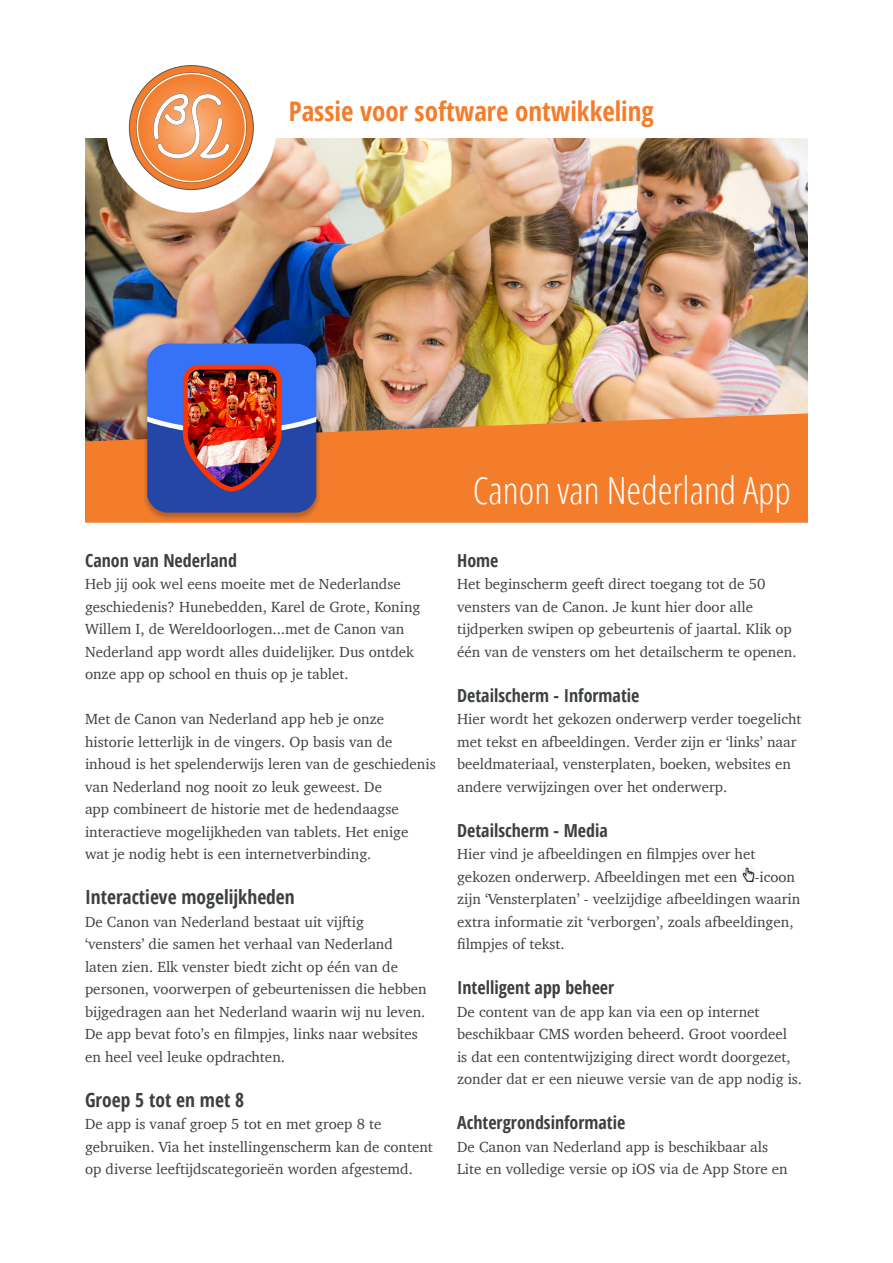
<style>
.page{position:relative;width:893px;height:1263px;background:#fff}
.page>*{position:absolute;margin:0;border:0;box-sizing:border-box;transform-origin:0 0}
.t1{font:300 37.5px "Open Sans Condensed";color:#fff}
.t2{font:700 27px "Open Sans Condensed";color:#f47d2c}
.Brochure_Titel{font:700 19.5px "Open Sans Condensed";color:#3d4042}
.Brochure_Titel-2{font:700 18px "Open Sans Condensed";color:#3d4042}
.Brochure_tekst{font:15px/22.5px "Charter";color:#3d4042}
</style>
<div class="page">
<img style="left:85px;top:138px;width:723px;height:275px">
<svg style="left:106px;top:65px;width:170px;height:148px"></svg>
<svg style="left:85px;top:413px;width:723px;height:110px;background:#eb7e32"></svg>
<div style="left:143px;top:343px;width:178px;height:178px;background:#231f20;opacity:.3"></div>
<img style="left:147px;top:344px;width:169px;height:169px">
<img style="left:742px;top:867px;width:13px;height:15px">
<h2 class="t2" style="left:289px;top:92px;width:367px">Passie voor software ontwikkeling</h2>
<p class="Brochure_Titel-2" style="left:85px;top:547px;width:153px">Canon van Nederland</p>
<p class="Brochure_tekst" style="left:85px;top:572px;width:337px">Heb jij ook wel eens moeite met de Nederlandse geschiedenis? Hunebedden, Karel de Grote, Koning Willem I, de Wereldoorlogen...met de Canon van Nederland app wordt alles duidelijker. Dus ontdek onze app op school en thuis op je tablet.</p>
<p class="Brochure_tekst" style="left:85px;top:707px;width:352px">Met de Canon van Nederland app heb je onze historie letterlijk in de vingers. Op basis van de inhoud is het spelenderwijs leren van de geschiedenis van Nederland nog nooit zo leuk geweest. De<br>app combineert de historie met de hedendaagse interactieve mogelijkheden van tablets. Het enige wat je nodig hebt is een internetverbinding.</p>
<p class="Brochure_Titel" style="left:85px;top:883px;width:211px">Interactieve mogelijkheden</p>
<p class="Brochure_tekst" style="left:85px;top:910px;width:343px">De Canon van Nederland bestaat uit vijftig ‘vensters’ die samen het verhaal van Nederland laten zien. Elk venster biedt zicht op één van de personen, voorwerpen of gebeurtenissen die hebben bijgedragen aan het Nederland waarin wij nu leven.<br>De app bevat foto’s en filmpjes, links naar websites en heel veel leuke opdrachten.</p>
<p class="Brochure_Titel" style="left:85px;top:1086px;width:161px">Groep 5 tot en met 8</p>
<p class="Brochure_tekst" style="left:85px;top:1112px;width:349px">De app is vanaf groep 5 tot en met groep 8 te gebruiken. Via het instellingenscherm kan de content op diverse leeftijdscategorieën worden afgestemd.</p>
<h1 class="t1" style="left:473px;top:465px;width:320px">Canon van Nederland App</h1>
<p class="Brochure_Titel-2" style="left:457px;top:547px;width:43px">Home</p>
<p class="Brochure_tekst" style="left:457px;top:572px;width:341px">Het beginscherm geeft direct toegang tot de 50 vensters van de Canon. Je kunt hier door alle tijdperken swipen op gebeurtenis of jaartal. Klik op één van de vensters om het detailscherm te openen.</p>
<p class="Brochure_Titel-2" style="left:457px;top:682px;width:184px">Detailscherm - Informatie</p>
<p class="Brochure_tekst" style="left:457px;top:707px;width:346px">Hier wordt het gekozen onderwerp verder toegelicht met tekst en afbeeldingen. Verder zijn er ‘links’ naar beeldmateriaal, vensterplaten, boeken, websites en andere verwijzingen over het onderwerp.</p>
<p class="Brochure_Titel-2" style="left:457px;top:817px;width:152px">Detailscherm - Media</p>
<p class="Brochure_tekst" style="left:457px;top:842px;width:345px">Hier vind je afbeeldingen en filmpjes over het gekozen onderwerp. Afbeeldingen met een -icoon zijn ‘Vensterplaten’ - veelzijdige afbeeldingen waarin extra informatie zit ‘verborgen’, zoals afbeeldingen, filmpjes of tekst.</p>
<p class="Brochure_Titel-2" style="left:457px;top:975px;width:159px">Intelligent app beheer</p>
<p class="Brochure_tekst" style="left:457px;top:1000px;width:346px">De content van de app kan via een op internet beschikbaar CMS worden beheerd. Groot voordeel<br>is dat een contentwijziging direct wordt doorgezet, zonder dat er een nieuwe versie van de app nodig is.</p>
<p class="Brochure_Titel-2" style="left:457px;top:1110px;width:170px">Achtergrondsinformatie</p>
<p class="Brochure_tekst" style="left:457px;top:1135px;width:332px">De Canon van Nederland app is beschikbaar als<br>Lite en volledige versie op iOS via de App Store en</p>
</div>
